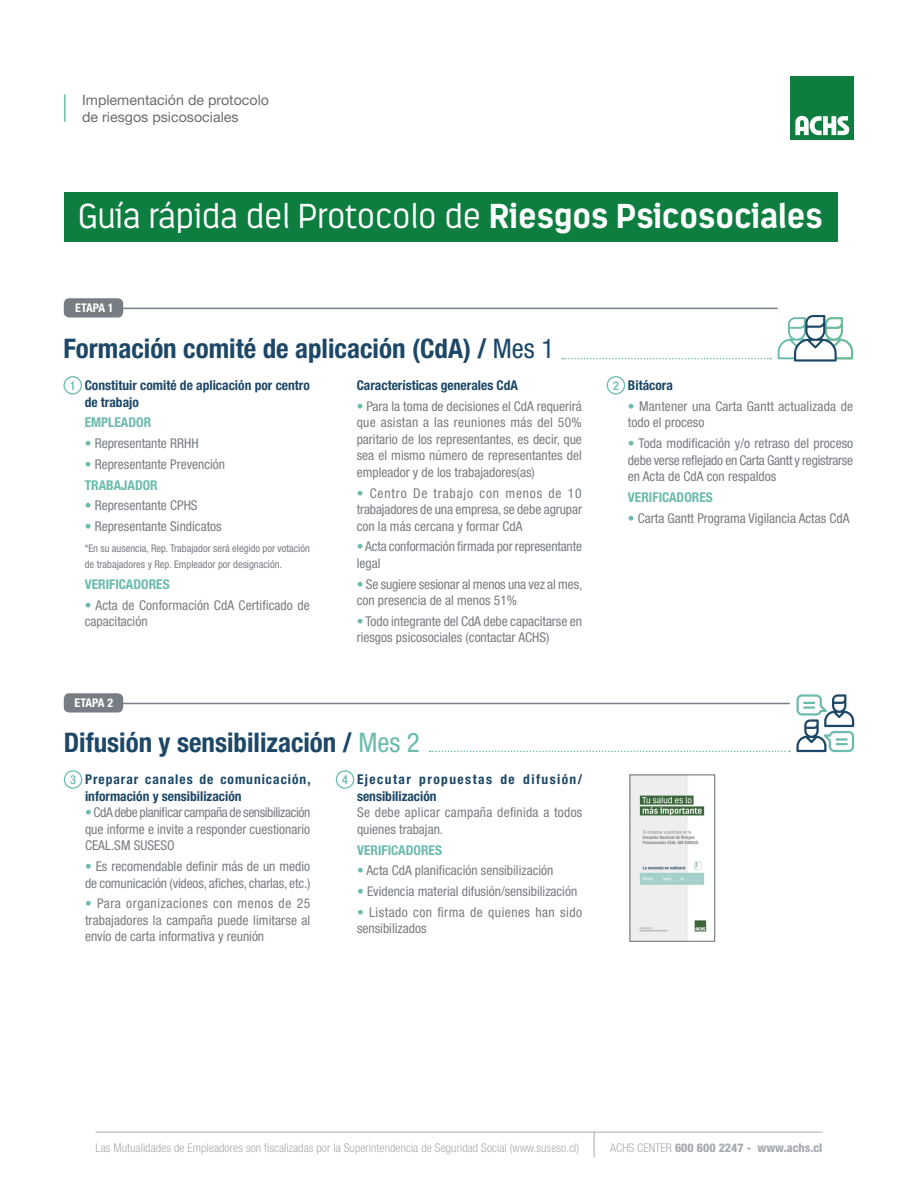
<style>
.page{position:relative;width:918px;height:1188px;background:#fff}
.page>*{position:absolute;margin:0;border:0;box-sizing:border-box;transform-origin:0 0}
.txt{font:300 34.5px "Estandar";color:#fff}
.t1{font:700 condensed 27px "Helvetica Neue LT Std";color:#1c4766}
.t2{font:14.25px "Helvetica Neue LT Std";color:#6c6d70}
.t3{font:condensed 13.5px/16.5px "Helvetica Neue LT Std";color:#787d83}
.t4{font:700 condensed 13.5px/16.5px "Helvetica Neue LT Std";color:#1c4766}
.t5{font:700 condensed 13.5px "Helvetica Neue LT Std";color:#6bbbae}
.t6{font:700 condensed 13.5px/16.5px "Helvetica Neue LT Std";letter-spacing:.075em;color:#1c4766}
.t7{font:condensed 13.5px/16.5px "Helvetica Neue LT Std";letter-spacing:.02em;color:#787d83}
.t8{font:condensed 13.5px/16.5px "Helvetica Neue LT Std";letter-spacing:.035em;color:#787d83}
.t9{font:700 condensed 13.5px/16.5px "Helvetica Neue LT Std";letter-spacing:.105em;color:#1c4766}
.t10{font:500 condensed 12.3px "Helvetica Neue LT Std";color:#6bbbae}
.t11{font:300 condensed 12px "Helvetica Neue LT Std";letter-spacing:.005em;color:#a6aaaf}
.t12{font:800 condensed 12px "Helvetica Neue LT Std";color:#a6aaaf}
.t13{font:700 condensed 12px "Helvetica Neue LT Std";letter-spacing:-.025em;color:#fff}
.t14{font:condensed 10.5px/16.5px "Helvetica Neue LT Std";color:#787d83}
.s1{font-weight:700}
.s2{font-weight:400}
.s3{color:#6bbbae}
.s4{font-weight:400;color:#6bbbae}
.s5{font-weight:300}
</style>
<div class="page">
<hr style="left:96px;top:1132px;width:726px;height:1px;background:#a6aaaf">
<svg style="left:594px;top:1132px;width:1px;height:25px"></svg>
<div style="left:64px;top:192px;width:774px;height:50px;background:#0d7e3f"></div>
<svg style="left:778px;top:315px;width:75px;height:47px"></svg>
<div style="left:63px;top:376px;width:19px;height:19px;border:1px solid #6bbbae;border-radius:50%"></div>
<div style="left:607px;top:376px;width:18px;height:19px;border:1px solid #6bbbae;border-radius:50%"></div>
<svg style="left:562px;top:358px;width:209px;height:1px"></svg>
<div style="left:64px;top:693px;width:59px;height:20px;background:#787d83;border-radius:5px"></div>
<div style="left:64px;top:770px;width:18px;height:19px;border:1px solid #6bbbae;border-radius:50%"></div>
<div style="left:336px;top:770px;width:18px;height:19px;border:1px solid #6bbbae;border-radius:50%"></div>
<svg style="left:796px;top:694px;width:58px;height:58px"></svg>
<img style="left:632px;top:777px;width:75px;height:162px">
<div style="left:630px;top:775px;width:85px;height:166px;border:1px solid #656b6b"></div>
<svg style="left:430px;top:751px;width:360px;height:1px"></svg>
<hr style="left:120px;top:703px;width:670px;height:1px;background:#787d83">
<div style="left:64px;top:298px;width:59px;height:20px;background:#787d83;border-radius:5px"></div>
<hr style="left:120px;top:308px;width:658px;height:1px;background:#787d83">
<div style="left:790px;top:76px;width:64px;height:64px;background:#0d7e3f"></div>
<svg style="left:795px;top:116px;width:54px;height:19px"></svg>
<hr style="left:64px;top:94px;width:2px;height:28px;background:#6bbbae">
<p class="t2" style="left:82px;top:91px;width:188px">Implementación de protocolo</p>
<p class="t2" style="left:82px;top:108px;width:158px">de riesgos psicosociales</p>
<p class="txt" style="left:78px;top:196px;width:746px">Guía rápida del Protocolo de <span class="s1">Riesgos Psicosociales</span></p>
<p class="t13" style="left:75px;top:301px;width:40px">ETAPA 1</p>
<p class="t1" style="left:63px;top:332px;width:492px">Formación comité de aplicación (CdA) / <span class="s2">Mes 1</span></p>
<p class="t10" style="left:70px;top:378px;width:7px">1</p>
<p class="t10" style="left:613px;top:378px;width:7px">2</p>
<p class="t4" style="left:85px;top:377px;width:227px">Constituir comité de aplicación por centro de trabajo</p>
<p class="t5" style="left:85px;top:414px;width:68px">EMPLEADOR</p>
<p class="t3" style="left:85px;top:435px;width:115px"><span class="s3">•</span> Representante RRHH</p>
<p class="t3" style="left:85px;top:456px;width:142px"><span class="s3">•</span> Representante Prevención</p>
<p class="t5" style="left:85px;top:477px;width:75px">TRABAJADOR</p>
<p class="t3" style="left:85px;top:497px;width:114px"><span class="s3">•</span> Representante CPHS</p>
<p class="t3" style="left:85px;top:518px;width:139px"><span class="s3">•</span> Representante Sindicatos</p>
<p class="t14" style="left:85px;top:540px;width:227px">*En su ausencia, Rep. Trabajador será elegido por votación de trabajadores y Rep. Empleador por designación.</p>
<p class="t5" style="left:85px;top:576px;width:86px">VERIFICADORES</p>
<p class="t3" style="left:85px;top:597px;width:227px"><span class="s3">•</span> Acta de Conformación CdA Certificado de capacitación</p>
<p class="t4" style="left:357px;top:377px;width:163px">Características generales CdA</p>
<p class="t3" style="left:357px;top:398px;width:227px;text-align:justify"><span class="s3">•</span> Para la toma de decisiones el CdA requerirá que asistan a las reuniones más del 50% paritario de los representantes, es decir, que sea el mismo número de representantes del empleador y de los trabajadores(as)</p>
<p class="t3" style="left:357px;top:485px;width:227px;text-align:justify"><span class="s3">•</span> Centro De trabajo con menos de 10 trabajadores de una empresa, se debe agrupar con la más cercana y formar CdA</p>
<p class="t3" style="left:357px;top:538px;width:227px"><span class="s3">•</span> Acta conformación firmada por representante legal</p>
<p class="t3" style="left:357px;top:576px;width:227px"><span class="s3">•</span> Se sugiere sesionar al menos una vez al mes, con presencia de al menos 51%</p>
<p class="t3" style="left:357px;top:613px;width:227px"><span class="s3">•</span> Todo integrante del CdA debe capacitarse en riesgos psicosociales (contactar ACHS)</p>
<p class="t4" style="left:628px;top:377px;width:46px">Bitácora</p>
<p class="t3" style="left:628px;top:398px;width:227px"><span class="s3">•</span> Mantener una Carta Gantt actualizada de todo el proceso</p>
<p class="t3" style="left:628px;top:435px;width:227px;text-align:justify"><span class="s3">•</span> Toda modificación y/o retraso del proceso debe verse reflejado en Carta Gantt y registrarse en Acta de CdA con respaldos</p>
<p class="t5" style="left:628px;top:489px;width:86px">VERIFICADORES</p>
<p class="t3" style="left:628px;top:510px;width:223px"><span class="s3">•</span> Carta Gantt Programa Vigilancia Actas CdA</p>
<p class="t13" style="left:75px;top:696px;width:40px">ETAPA 2</p>
<p class="t1" style="left:64px;top:726px;width:358px">Difusión y sensibilización / <span class="s4">Mes 2</span></p>
<p class="t6" style="left:85px;top:771px;width:227px">Preparar canales de comunicación, información y sensibilización</p>
<p class="t3" style="left:85px;top:804px;width:227px;text-align:justify"><span class="s3">•</span> CdA debe planificar campaña de sensibilización que informe e invite a responder cuestionario CEAL.SM SUSESO</p>
<p class="t3" style="left:85px;top:858px;width:227px"><span class="s3">•</span> Es recomendable definir más de un medio de comunicación (videos, afiches, charlas, etc.)</p>
<p class="t3" style="left:85px;top:895px;width:227px;text-align:justify"><span class="s3">•</span> Para organizaciones con menos de 25 trabajadores la campaña puede limitarse al envío de carta informativa y reunión</p>
<p class="t10" style="left:70px;top:772px;width:7px">3</p>
<p class="t10" style="left:342px;top:772px;width:7px">4</p>
<p class="t9" style="left:357px;top:771px;width:227px">Ejecutar propuestas de difusión/ sensibilización</p>
<p class="t7" style="left:357px;top:804px;width:227px">Se debe aplicar campaña definida a todos quienes trabajan.</p>
<p class="t5" style="left:357px;top:842px;width:86px">VERIFICADORES</p>
<p class="t3" style="left:357px;top:862px;width:198px"><span class="s3">•</span> Acta CdA planificación sensibilización</p>
<p class="t3" style="left:357px;top:883px;width:222px"><span class="s3">•</span> Evidencia material difusión/sensibilización</p>
<p class="t8" style="left:357px;top:904px;width:227px"><span class="s3">•</span> Listado con firma de quienes han sido sensibilizados</p>
<p class="t11" style="left:96px;top:1141px;width:485px">Las Mutualidades de Empleadores son fiscalizadas por la Superintendencia de Seguridad Social (www.suseso.cl)</p>
<p class="t12" style="left:610px;top:1141px;width:214px"><span class="s5">ACHS CENTER</span> 600 600 2247 - www.achs.cl</p>
</div>
